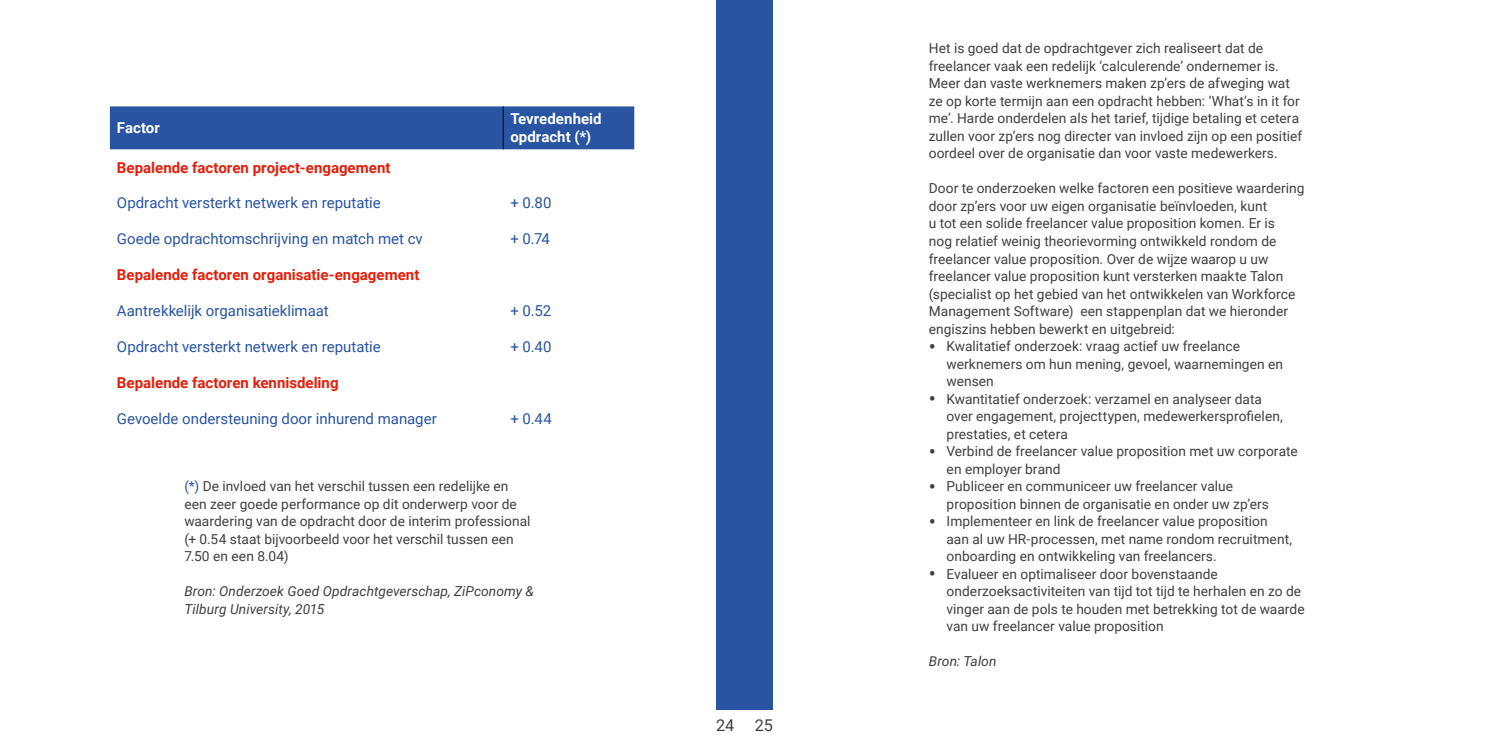
<style>
.page{position:relative;width:1489px;height:745px;background:#fff}
.page>*{position:absolute;margin:0;border:0;box-sizing:border-box;transform-origin:0 0}
.t1{font:16.25px "Roboto";color:#423e40}
.t2{font:15px "Roboto";color:#2854a2}
.t3{font:700 15px "Roboto";color:#e41e0a}
.t4{font:700 15px/18px "Roboto";color:#fff}
.t5{font:13.75px/17.5px "Roboto";letter-spacing:.005em;color:#423e40}
.t6{font:italic 13.75px/17.5px "Roboto";letter-spacing:.005em;color:#423e40}
.s1{color:#2854a2}
.s2{font-size:21.25px}
</style>
<div class="page">
<div style="left:716px;top:0;width:56px;height:709px;background:#2854a2"></div>
<div style="left:110px;top:106px;width:524px;height:43px;background:#2854a2"></div>
<hr style="left:503px;top:106px;width:1px;height:43px;background:#000">
<p class="t4" style="left:117px;top:118px;width:44px">Factor</p>
<p class="t4" style="left:510px;top:109px;width:93px">Tevredenheid opdracht (*)</p>
<p class="t3" style="left:117px;top:157px;width:275px">Bepalende factoren project-engagement</p>
<p class="t2" style="left:117px;top:192px;width:265px">Opdracht versterkt netwerk en reputatie</p>
<p class="t2" style="left:510px;top:192px;width:43px">+ 0.80</p>
<p class="t2" style="left:117px;top:228px;width:307px">Goede opdrachtomschrijving en match met cv</p>
<p class="t2" style="left:510px;top:228px;width:41px">+ 0.74</p>
<p class="t3" style="left:117px;top:264px;width:304px">Bepalende factoren organisatie-engagement</p>
<p class="t2" style="left:117px;top:300px;width:213px">Aantrekkelijk organisatieklimaat</p>
<p class="t2" style="left:510px;top:300px;width:42px">+ 0.52</p>
<p class="t2" style="left:117px;top:336px;width:265px">Opdracht versterkt netwerk en reputatie</p>
<p class="t2" style="left:510px;top:336px;width:43px">+ 0.40</p>
<p class="t3" style="left:117px;top:372px;width:223px">Bepalende factoren kennisdeling</p>
<p class="t2" style="left:117px;top:407px;width:321px">Gevoelde ondersteuning door inhurend manager</p>
<p class="t2" style="left:510px;top:407px;width:43px">+ 0.44</p>
<p class="t5" style="left:184px;top:477px;width:347px"><span class="s1">(*)</span> De invloed van het verschil tussen een redelijke en een zeer goede performance op dit onderwerp voor de waardering van de opdracht door de interim professional (+ 0.54 staat bijvoorbeeld voor het verschil tussen een 7.50 en een 8.04)</p>
<p class="t6" style="left:184px;top:582px;width:351px">Bron: Onderzoek Goed Opdrachtgeverschap, ZiPconomy &amp;<br>Tilburg University, 2015</p>
<p class="t1" style="left:716px;top:713px;width:20px">24</p>
<p class="t1" style="left:754px;top:713px;width:20px">25</p>
<p class="t5" style="left:928px;top:39px;width:375px">Het is goed dat de opdrachtgever zich realiseert dat de freelancer vaak een redelijk ‘calculerende’ ondernemer is.<br>Meer dan vaste werknemers maken zp’ers de afweging wat ze op korte termijn aan een opdracht hebben: ‘What’s in it for me’. Harde onderdelen als het tarief, tijdige betaling et cetera zullen voor zp’ers nog directer van invloed zijn op een positief oordeel over de organisatie dan voor vaste medewerkers.</p>
<p class="t5" style="left:928px;top:179px;width:377px">Door te onderzoeken welke factoren een positieve waardering door zp’ers voor uw eigen organisatie beïnvloeden, kunt<br>u tot een solide freelancer value proposition komen. Er is<br>nog relatief weinig theorievorming ontwikkeld rondom de freelancer value proposition. Over de wijze waarop u uw freelancer value proposition kunt versterken maakte Talon (specialist op het gebied van het ontwikkelen van Workforce Management Software) een stappenplan dat we hieronder engiszins hebben bewerkt en uitgebreid:</p>
<p class="t5" style="left:946px;top:337px;width:338px;text-indent:-18px"><span class="s2">•</span> Kwalitatief onderzoek: vraag actief uw freelance werknemers om hun mening, gevoel, waarnemingen en wensen</p>
<p class="t5" style="left:946px;top:389px;width:338px;text-indent:-18px"><span class="s2">•</span> Kwantitatief onderzoek: verzamel en analyseer data over engagement, projecttypen, medewerkersprofielen, prestaties, et cetera</p>
<p class="t5" style="left:946px;top:442px;width:353px;text-indent:-18px"><span class="s2">•</span> Verbind de freelancer value proposition met uw corporate en employer brand</p>
<p class="t5" style="left:946px;top:477px;width:324px;text-indent:-18px"><span class="s2">•</span> Publiceer en communiceer uw freelancer value proposition binnen de organisatie en onder uw zp’ers</p>
<p class="t5" style="left:946px;top:512px;width:347px;text-indent:-18px"><span class="s2">•</span> Implementeer en link de freelancer value proposition aan al uw HR-processen, met name rondom recruitment, onboarding en ontwikkeling van freelancers.</p>
<p class="t5" style="left:946px;top:564px;width:359px;text-indent:-18px"><span class="s2">•</span> Evalueer en optimaliseer door bovenstaande onderzoeksactiviteiten van tijd tot tijd te herhalen en zo de vinger aan de pols te houden met betrekking tot de waarde van uw freelancer value proposition</p>
<p class="t6" style="left:928px;top:652px;width:69px">Bron: Talon</p>
</div>
